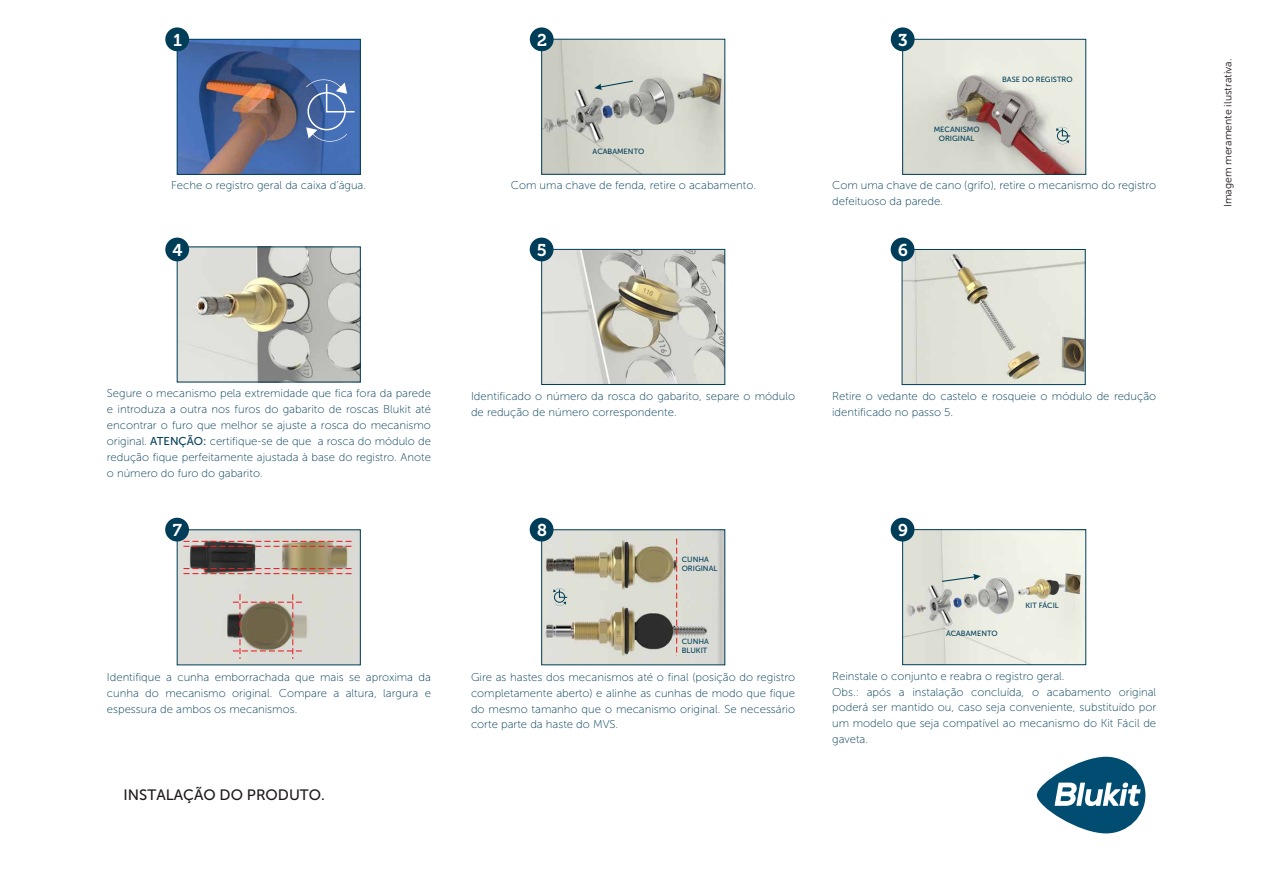
<style>
.page{position:relative;width:1263px;height:893px;background:#fff}
.page>*{position:absolute;margin:0;border:0;box-sizing:border-box;transform-origin:0 0}
.t1{font:17.1px "Museo 700";color:#fff}
.t2{font:15px "Museo Sans 500";color:#1e181a}
.t3{font:11.4px/15.9px "Museo Sans 100";color:#003d58}
.t4{font:10.5px "Museo Sans 300";color:#1e181a}
.t5{font:7.5px/9px "Museo Sans 500";color:#003d58}
.s1{font-family:"Museo Sans 500"}
</style>
<div class="page">
<svg style="left:1037px;top:757px;width:108px;height:76px"></svg>
<img style="left:543px;top:41px;width:180px;height:132px">
<div style="left:541px;top:39px;width:184px;height:136px;border:1px solid #003d58"></div>
<svg style="left:594px;top:81px;width:39px;height:9px"></svg>
<img style="left:904px;top:41px;width:180px;height:132px">
<div style="left:902px;top:39px;width:184px;height:136px;border:1px solid #003d58"></div>
<svg style="left:1056px;top:127px;width:14px;height:17px"></svg>
<img style="left:179px;top:41px;width:180px;height:132px">
<div style="left:177px;top:39px;width:184px;height:136px;border:1px solid #003d58"></div>
<svg style="left:306px;top:127px;width:41px;height:15px"></svg>
<div style="left:307px;top:92px;width:39px;height:38px;border:2px solid #fff;border-radius:50%"></div>
<svg style="left:306px;top:79px;width:50px;height:34px;background:#5e7eb6"></svg>
<div style="left:165px;top:27px;width:24px;height:24px;background:#003d58;border-radius:50%"></div>
<div style="left:530px;top:27px;width:24px;height:24px;background:#003d58;border-radius:50%"></div>
<div style="left:891px;top:27px;width:23px;height:24px;background:#003d58;border-radius:50%"></div>
<img style="left:904px;top:249px;width:182px;height:136px">
<div style="left:902px;top:249px;width:183px;height:136px;border:1px solid #003d58"></div>
<img style="left:543px;top:251px;width:180px;height:132px">
<div style="left:541px;top:249px;width:184px;height:136px;border:1px solid #003d58"></div>
<img style="left:179px;top:249px;width:180px;height:131px">
<div style="left:165px;top:238px;width:24px;height:23px;background:#003d58;border-radius:50%"></div>
<div style="left:530px;top:238px;width:23px;height:23px;background:#003d58;border-radius:50%"></div>
<div style="left:891px;top:238px;width:23px;height:23px;background:#003d58;border-radius:50%"></div>
<img style="left:179px;top:531px;width:180px;height:132px">
<img style="left:543px;top:531px;width:180px;height:132px">
<svg style="left:553px;top:588px;width:14px;height:18px"></svg>
<img style="left:904px;top:531px;width:180px;height:132px">
<div style="left:902px;top:529px;width:184px;height:136px;border:1px solid #003d58"></div>
<svg style="left:942px;top:574px;width:39px;height:8px"></svg>
<div style="left:165px;top:518px;width:24px;height:23px;background:#003d58;border-radius:50%"></div>
<div style="left:530px;top:518px;width:23px;height:23px;background:#003d58;border-radius:50%"></div>
<div style="left:891px;top:518px;width:23px;height:23px;background:#003d58;border-radius:50%"></div>
<svg style="left:183px;top:541px;width:171px;height:6px"></svg>
<svg style="left:183px;top:568px;width:171px;height:6px"></svg>
<svg style="left:233px;top:594px;width:72px;height:65px;background:#a59889"></svg>
<svg style="left:676px;top:539px;width:1px;height:117px"></svg>
<h1 class="t1" style="left:173px;top:30px;width:11px">1</h1>
<h1 class="t1" style="left:537px;top:30px;width:11px">2</h1>
<h1 class="t1" style="left:898px;top:30px;width:11px">3</h1>
<p class="t3" style="left:171px;top:177px;width:196px">Feche o registro geral da caixa d’água.</p>
<p class="t5" style="left:593px;top:147px;width:53px">ACABAMENTO</p>
<p class="t3" style="left:511px;top:177px;width:247px">Com uma chave de fenda, retire o acabamento.</p>
<p class="t5" style="left:934px;top:125px;width:47px;text-align:center">MECANISMO<br>ORIGINAL</p>
<p class="t5" style="left:1002px;top:75px;width:72px">BASE DO REGISTRO</p>
<p class="t3" style="left:832px;top:177px;width:326px">Com uma chave de cano (grifo), retire o mecanismo do registro defeituoso da parede.</p>
<p class="t4" style="left:1222px;top:207px;width:150px;rotate:-90deg">Imagem meramente ilustrativa.</p>
<h1 class="t1" style="left:173px;top:240px;width:12px">4</h1>
<h1 class="t1" style="left:537px;top:240px;width:12px">5</h1>
<h1 class="t1" style="left:898px;top:240px;width:11px">6</h1>
<p class="t3" style="left:107px;top:385px;width:326px;text-align:justify">Segure o mecanismo pela extremidade que fica fora da parede e introduza a outra nos furos do gabarito de roscas Blukit até encontrar o furo que melhor se ajuste a rosca do mecanismo original. <span class="s1">ATENÇÃO:</span> certifique-se de que a rosca do módulo de redução fique perfeitamente ajustada à base do registro. Anote o número do furo do gabarito.</p>
<p class="t3" style="left:471px;top:389px;width:326px">Identificado o número da rosca do gabarito, separe o módulo de redução de número correspondente.</p>
<p class="t3" style="left:832px;top:389px;width:326px">Retire o vedante do castelo e rosqueie o módulo de redução identificado no passo 5.</p>
<h1 class="t1" style="left:173px;top:521px;width:11px">7</h1>
<h1 class="t1" style="left:537px;top:521px;width:11px">8</h1>
<h1 class="t1" style="left:898px;top:521px;width:11px">9</h1>
<p class="t5" style="left:682px;top:555px;width:37px">CUNHA<br>ORIGINAL</p>
<p class="t5" style="left:1025px;top:601px;width:35px">KIT FÁCIL</p>
<p class="t5" style="left:946px;top:629px;width:53px">ACABAMENTO</p>
<p class="t5" style="left:682px;top:637px;width:29px">CUNHA<br>BLUKIT</p>
<p class="t3" style="left:107px;top:669px;width:326px;text-align:justify">Identifique a cunha emborrachada que mais se aproxima da cunha do mecanismo original. Compare a altura, largura e espessura de ambos os mecanismos.</p>
<p class="t3" style="left:471px;top:669px;width:326px;text-align:justify">Gire as hastes dos mecanismos até o final (posição do registro completamente aberto) e alinhe as cunhas de modo que fique do mesmo tamanho que o mecanismo original. Se necessário corte parte da haste do MVS.</p>
<p class="t3" style="left:832px;top:668px;width:326px">Reinstale o conjunto e reabra o registro geral.<br>Obs.: após a instalação concluída, o acabamento original poderá ser mantido ou, caso seja conveniente, substituído por um modelo que seja compatível ao mecanismo do Kit Fácil de gaveta.</p>
<h2 class="t2" style="left:124px;top:787px;width:203px">INSTALAÇÃO DO PRODUTO.</h2>
</div>
